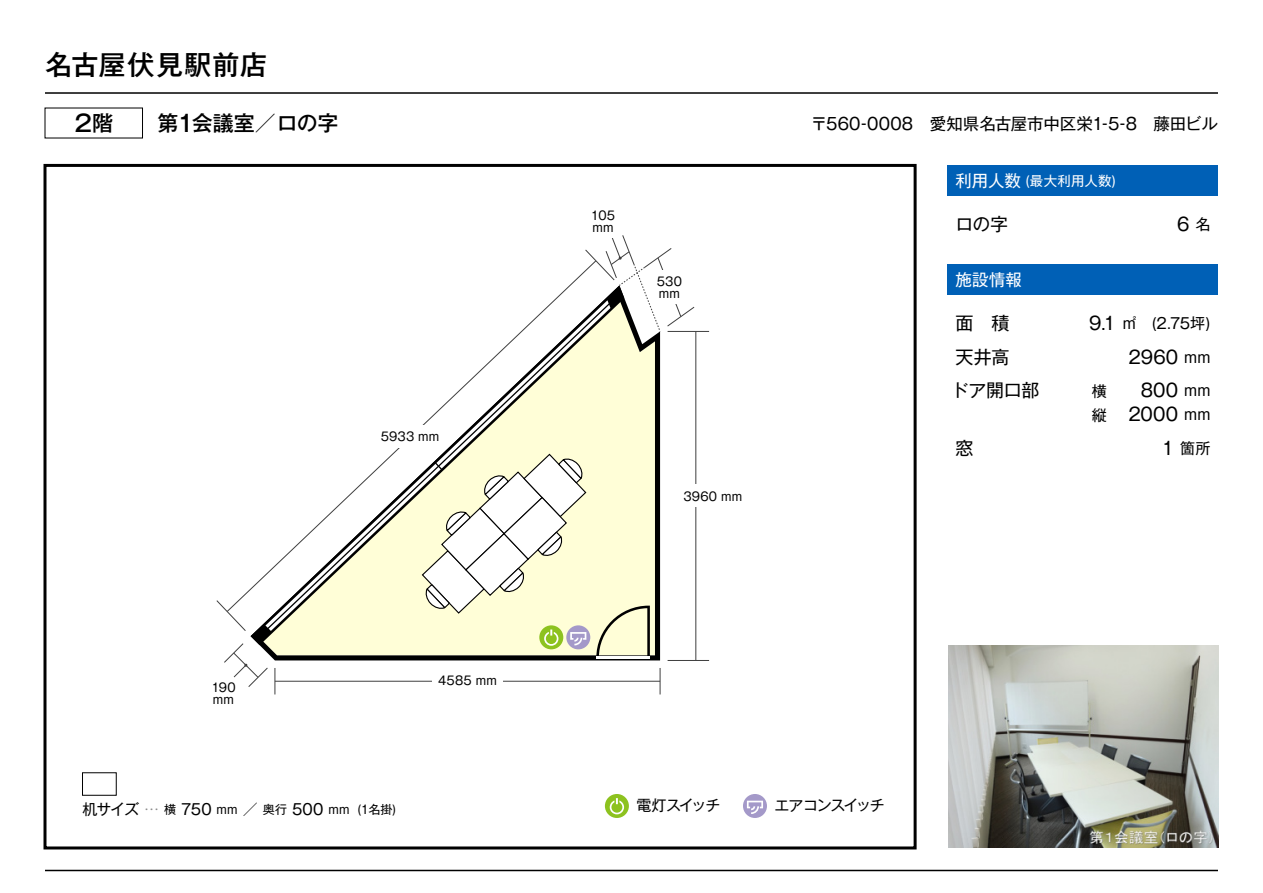
<style>
.page{position:relative;width:1263px;height:893px;background:#fff}
.page>*{position:absolute;margin:0;border:0;box-sizing:border-box;transform-origin:0 0}
.t1{font:500 27px "Gothic MB101 Pro";letter-spacing:.035em;color:#000}
.t2{font:500 23.1px "Gothic MB101 Pro";color:#000}
.t3{font:500 21px "Gothic MB101 Pro";letter-spacing:-.01em;color:#000}
.t4{font:18px/23.5px "Gothic MB101 Pro";color:#000;text-align:right}
.t5{font:16.5px "Gothic MB101 Pro";letter-spacing:-.01em;color:#000}
.t6{font:16.5px "Gothic MB101 Pro";color:#fff}
.t7{font:15px/23.5px "Gothic MB101 Pro";letter-spacing:-.07em;color:#000}
.t8{font:13.5px "Gothic MB101 Pro";letter-spacing:.01em;color:#fff}
.t9{font:12px/12px "Gothic MB101 Pro";letter-spacing:.02em;color:#000}
.s1{font-size:21px}
.s2{font-size:23.1px}
.s3{font-size:15px}
.s4{font-size:15px;color:#8c8c8c}
.s5{font-size:16.5px}
.s6{font-size:18px}
</style>
<div class="page">
<svg style="left:251px;top:332px;width:409px;height:328px;background:#d4d3b4"></svg>
<svg style="left:596px;top:606px;width:54px;height:51px;background:#dbdaba"></svg>
<hr style="left:596px;top:657px;width:54px;height:2px;background:#fff">
<div style="left:263px;top:332px;width:351px;height:301px;background:#fffed7"></div>
<hr style="left:45px;top:92px;width:1173px;height:2px;background:#000">
<hr style="left:45px;top:870px;width:1173px;height:1px;background:#000">
<div style="left:948px;top:165px;width:270px;height:30px;background:#0060b6"></div>
<div style="left:948px;top:264px;width:270px;height:30px;background:#0060b6"></div>
<div style="left:44px;top:164px;width:872px;height:685px;border:3px solid #000"></div>
<hr style="left:668px;top:331px;width:41px;height:1px;background:#3f3f3f">
<hr style="left:668px;top:660px;width:41px;height:1px;background:#3f3f3f">
<hr style="left:695px;top:331px;width:1px;height:329px;background:#3f3f3f">
<div style="left:685px;top:485px;width:60px;height:22px;background:#fff"></div>
<svg style="left:275px;top:668px;width:1px;height:26px"></svg>
<svg style="left:660px;top:668px;width:1px;height:26px"></svg>
<hr style="left:275px;top:681px;width:385px;height:1px;background:#3f3f3f">
<div style="left:432px;top:672px;width:71px;height:18px;background:#fff"></div>
<div style="left:605px;top:794px;width:24px;height:24px;background:#8dc21f;border-radius:50%"></div>
<svg style="left:610px;top:798px;width:14px;height:16px"></svg>
<div style="left:743px;top:794px;width:24px;height:24px;background:#a499c9;border-radius:50%"></div>
<svg style="left:747px;top:801px;width:16px;height:13px"></svg>
<div style="left:82px;top:772px;width:35px;height:24px;background:#fff;border:1px solid #000"></div>
<div style="left:539px;top:625px;width:24px;height:24px;background:#8dc21f;border-radius:50%"></div>
<svg style="left:544px;top:629px;width:14px;height:17px"></svg>
<div style="left:566px;top:625px;width:24px;height:24px;background:#a499c9;border-radius:50%"></div>
<svg style="left:570px;top:632px;width:16px;height:13px"></svg>
<svg style="left:224px;top:643px;width:44px;height:44px"></svg>
<svg style="left:216px;top:600px;width:30px;height:31px"></svg>
<svg style="left:226px;top:271px;width:371px;height:342px"></svg>
<div style="left:382px;top:425px;width:60px;height:22px;background:#fff"></div>
<div style="left:207px;top:678px;width:33px;height:30px;background:#fff"></div>
<svg style="left:584px;top:235px;width:111px;height:97px"></svg>
<img style="left:948px;top:645px;width:270px;height:203px">
<h1 class="t1" style="left:45px;top:42px;width:224px">名古屋伏見駅前店</h1>
<h2 class="t2" style="left:74px;top:104px;width:40px">2<span class="s1">階</span></h2>
<h3 class="t3" style="left:158px;top:105px;width:182px">第<span class="s2">1</span>会議室／ロの字</h3>
<h3 class="t5" style="left:811px;top:110px;width:409px">〒560-0008　愛知県名古屋市中区栄1-5-8　藤田ビル</h3>
<p class="t9" style="left:211px;top:680px;width:26px">190 mm</p>
<p class="t9" style="left:381px;top:429px;width:60px">5933 mm</p>
<p class="t9" style="left:438px;top:673px;width:60px">4585 mm</p>
<p class="t9" style="left:591px;top:208px;width:26px">105 mm</p>
<p class="t9" style="left:657px;top:274px;width:27px">530 mm</p>
<p class="t9" style="left:683px;top:489px;width:60px">3960 mm</p>
<p class="t9" style="left:83px;top:802px;width:315px"><span class="s3">机サイズ</span> <span class="s4">…</span> 横 <span class="s3">750</span> mm <span class="s3">／</span> 奥行 <span class="s3">500</span> mm (1名掛)</p>
<p class="t7" style="left:636px;top:792px;width:85px">電灯スイッチ</p>
<p class="t7" style="left:774px;top:792px;width:112px">エアコンスイッチ</p>
<p class="t8" style="left:955px;top:169px;width:162px"><span class="s5">利用人数</span> (最大利用人数)</p>
<h3 class="t4" style="left:955px;top:210px;width:54px">ロの字</h3>
<h3 class="t4" style="left:1177px;top:210px;width:35px">6 <span class="s3">名</span></h3>
<h3 class="t6" style="left:955px;top:266px;width:68px">施設情報</h3>
<h3 class="t4" style="left:955px;top:309px;width:55px">面　積</h3>
<p class="t7" style="left:1089px;top:310px;width:123px"><span class="s6">9.1</span> ㎡　(2.75坪)</p>
<h3 class="t4" style="left:955px;top:343px;width:55px">天井高</h3>
<h3 class="t4" style="left:1128px;top:343px;width:83px">2960 <span class="s3">mm</span></h3>
<h3 class="t4" style="left:951px;top:376px;width:90px">ドア開口部</h3>
<h3 class="t4" style="left:1128px;top:376px;width:84px">800 <span class="s3">mm<br></span>2000 <span class="s3">mm</span></h3>
<p class="t7" style="left:1092px;top:378px;width:16px">横縦</p>
<h3 class="t4" style="left:955px;top:433px;width:19px">窓</h3>
<p class="t7" style="left:1162px;top:434px;width:50px"><span class="s6">1</span> 箇所</p>
</div>
